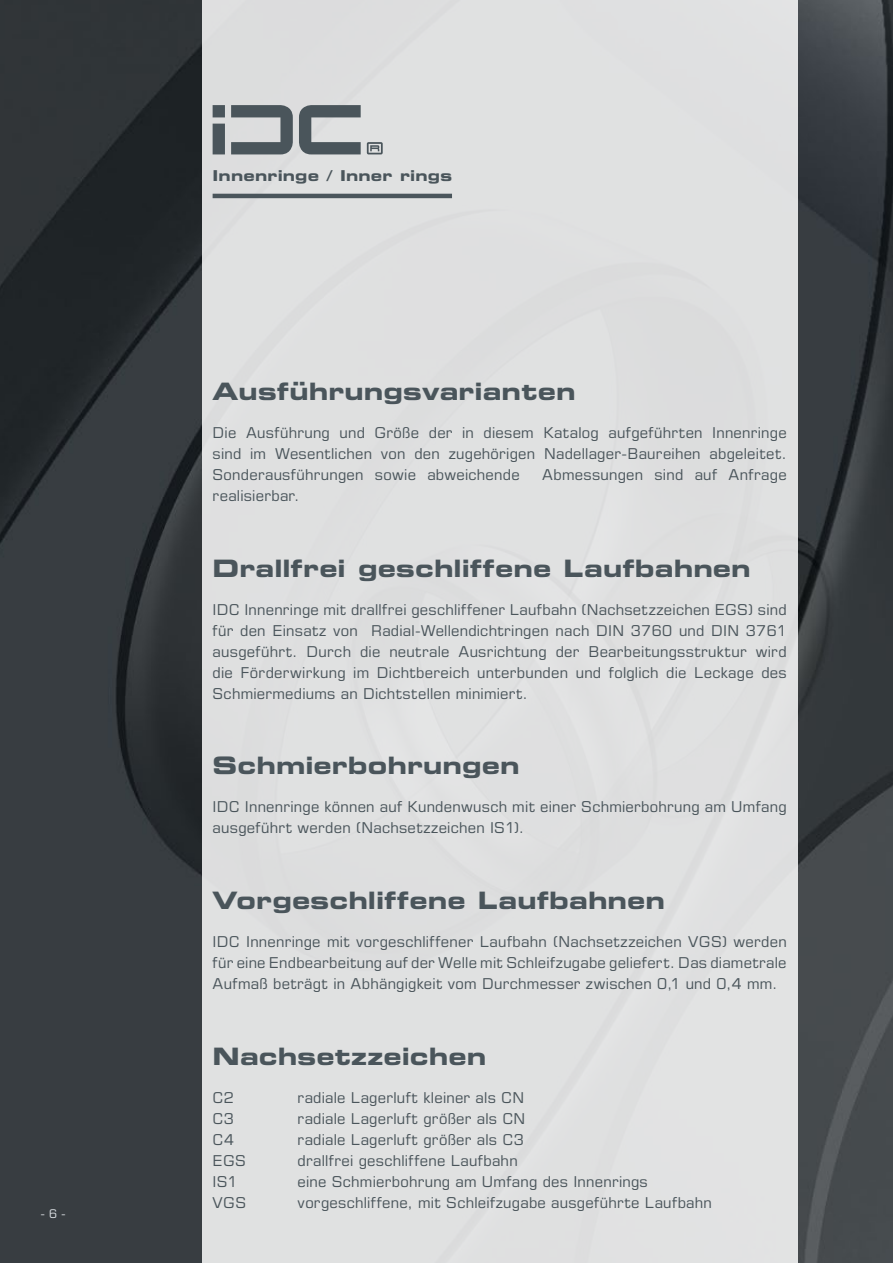
<style>
.page{position:relative;width:893px;height:1263px;background:#fff}
.page>*{position:absolute;margin:0;border:0;box-sizing:border-box;transform-origin:0 0}
.t1{font:24px "Eurostile LT Std Bold Ex 2";letter-spacing:.005em;color:#4a555b}
.t2{font:15px/21px "Eurostile LT Std";letter-spacing:.015em;color:#4a555b;text-align:justify}
.t3{font:15px "Eurostile LT Std Bold Ex 2";letter-spacing:.015em;color:#4a555b}
.t4{font:12px "Eurostile LT Std";color:#dadee2}
</style>
<div class="page">
<img style="left:0;top:0;width:893px;height:1263px">
<div style="left:202px;top:0;width:595px;height:1263px;background:#e0e1e1"></div>
<hr style="left:213px;top:194px;width:239px;height:4px;background:#4a555b">
<svg style="left:213px;top:105px;width:170px;height:49px"></svg>
<p class="t4" style="left:41px;top:1206px;width:26px">- 6 -</p>
<p class="t3" style="left:213px;top:165px;width:241px">Innenringe / Inner rings</p>
<h1 class="t1" style="left:213px;top:374px;width:364px">Ausführungsvarianten</h1>
<p class="t2" style="left:213px;top:422px;width:576px">Die Ausführung und Größe der in diesem Katalog aufgeführten Innenringe sind im Wesentlichen von den zugehörigen Nadellager-Baureihen abgeleitet.<br>Sonderausführungen sowie abweichende</p>
<p class="t2" style="left:542px;top:464px;width:246px">Abmessungen sind auf Anfrage</p>
<p class="t2" style="left:213px;top:485px;width:88px">realisierbar.</p>
<h1 class="t1" style="left:213px;top:551px;width:540px">Drallfrei geschliffene Laufbahnen</h1>
<p class="t2" style="left:213px;top:599px;width:576px">IDC Innenringe mit drallfrei geschliffener Laufbahn (Nachsetzzeichen EGS) sind für den Einsatz von Radial-Wellendichtringen nach DIN 3760 und DIN 3761 ausgeführt. Durch die neutrale Ausrichtung der Bearbeitungsstruktur wird die Förderwirkung im Dichtbereich unterbunden und folglich die Leckage des Schmiermediums an Dichtstellen minimiert.</p>
<h1 class="t1" style="left:213px;top:749px;width:308px">Schmierbohrungen</h1>
<p class="t2" style="left:213px;top:796px;width:575px">IDC Innenringe können auf Kundenwusch mit einer Schmierbohrung am Umfang ausgeführt werden (Nachsetzzeichen IS1).</p>
<h1 class="t1" style="left:213px;top:883px;width:454px">Vorgeschliffene Laufbahnen</h1>
<p class="t2" style="left:213px;top:931px;width:576px">IDC Innenringe mit vorgeschliffener Laufbahn (Nachsetzzeichen VGS) werden für eine Endbearbeitung auf der Welle mit Schleifzugabe geliefert. Das diametrale Aufmaß beträgt in Abhängigkeit vom Durchmesser zwischen 0,1 und 0,4 mm.</p>
<h1 class="t1" style="left:213px;top:1039px;width:275px">Nachsetzzeichen</h1>
<p class="t2" style="left:213px;top:1086px;width:23px">C2</p>
<p class="t2" style="left:298px;top:1086px;width:228px">radiale Lagerluft kleiner als CN</p>
<p class="t2" style="left:213px;top:1107px;width:23px">C3</p>
<p class="t2" style="left:298px;top:1107px;width:229px">radiale Lagerluft größer als CN</p>
<p class="t2" style="left:213px;top:1128px;width:23px">C4</p>
<p class="t2" style="left:298px;top:1128px;width:228px">radiale Lagerluft größer als C3</p>
<p class="t2" style="left:213px;top:1149px;width:35px">EGS</p>
<p class="t2" style="left:298px;top:1149px;width:222px">drallfrei geschliffene Laufbahn</p>
<p class="t2" style="left:213px;top:1170px;width:27px">IS1</p>
<p class="t2" style="left:298px;top:1170px;width:352px">eine Schmierbohrung am Umfang des Innenrings</p>
<p class="t2" style="left:213px;top:1191px;width:35px">VGS</p>
<p class="t2" style="left:298px;top:1191px;width:416px">vorgeschliffene, mit Schleifzugabe ausgeführte Laufbahn</p>
</div>
